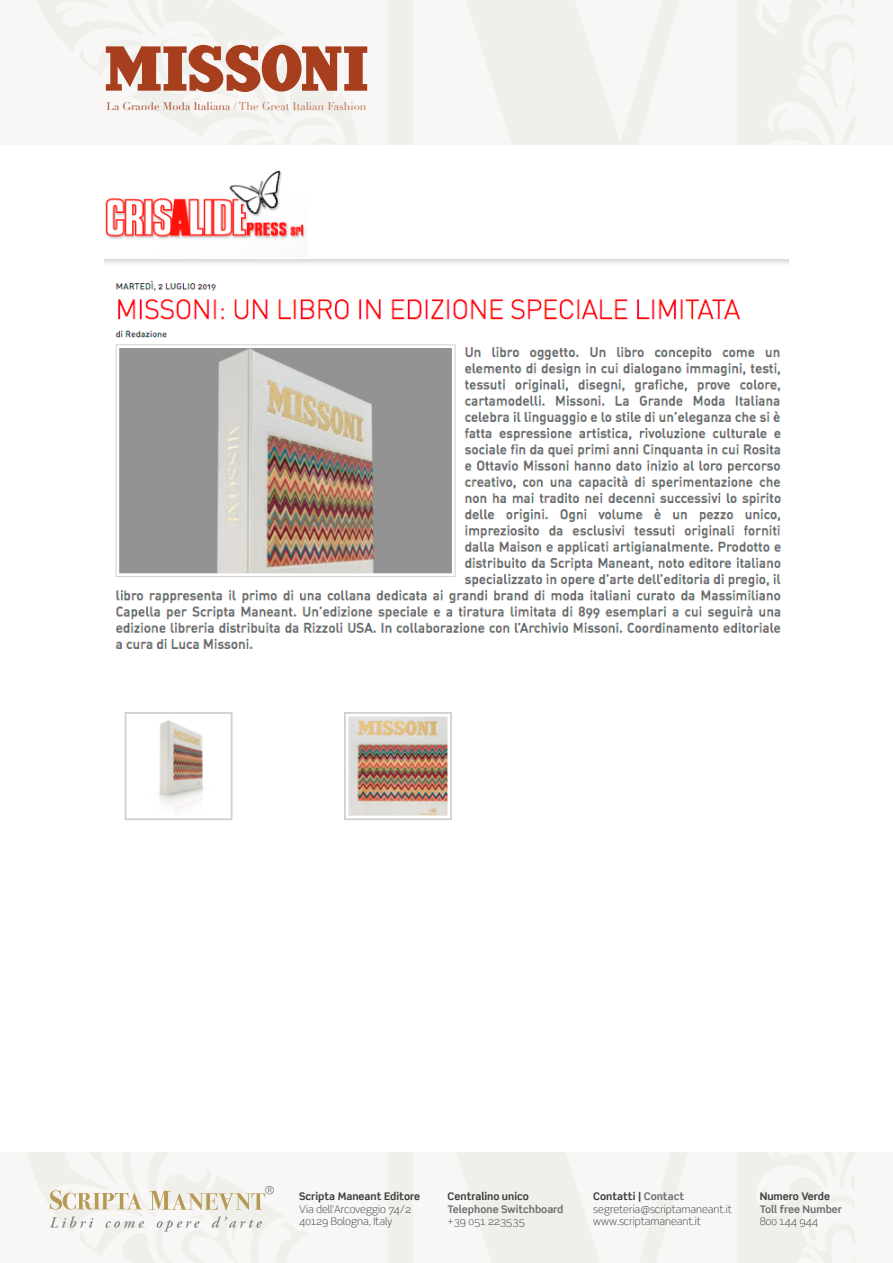
<style>
.page{position:relative;width:893px;height:1263px;background:#fff}
.page>*{position:absolute;margin:0;border:0;box-sizing:border-box;transform-origin:0 0}
.t1{font:10.95px "Didot";color:#c07551}
.t2{font:300 10.5px/12.6px "Scene";color:#3c3c3b}
.t3{font:700 10.5px "Scene";color:#3c3c3b}
.t4{font:700 10.5px "Scene";color:#706f6f}
.s1{color:#af512c}
.s2{font-weight:700}
.s3{font-weight:700;color:#706f6f}
</style>
<div class="page">
<svg style="left:367px;top:0;width:489px;height:145px;fill:#f8f7f5"></svg>
<svg style="left:36px;top:0;width:323px;height:145px;fill:#f8f7f5"></svg>
<svg style="left:388px;top:1152px;width:468px;height:111px;fill:#f8f7f5"></svg>
<svg style="left:27px;top:1152px;width:308px;height:111px"></svg>
<svg style="left:106px;top:45px;width:261px;height:51px"></svg>
<img style="left:105px;top:170px;width:200px;height:69px">
<img style="left:105px;top:260px;width:683px;height:560px">
<p class="t1" style="left:106px;top:100px;width:262px"><span class="s1">La Grande Moda Italiana /</span> The Great Italian Fashion</p>
<p class="t3" style="left:299px;top:1190px;width:122px">Scripta Maneant Editore</p>
<p class="t2" style="left:299px;top:1203px;width:113px">Via dell’Arcoveggio 74/2<br>40129 Bologna, Italy</p>
<p class="t3" style="left:447px;top:1190px;width:83px">Centralino unico</p>
<p class="t4" style="left:447px;top:1202px;width:118px">Telephone Switchboard</p>
<p class="t2" style="left:447px;top:1215px;width:79px">+39 051 223535</p>
<p class="t2" style="left:593px;top:1190px;width:140px"><span class="s2">Contatti |</span> <span class="s3">Contact </span>segreteria@scriptamaneant.it www.scriptamaneant.it</p>
<p class="t3" style="left:760px;top:1190px;width:72px">Numero Verde</p>
<p class="t4" style="left:760px;top:1202px;width:84px">Toll free Number</p>
<p class="t2" style="left:760px;top:1215px;width:60px">800 144 944</p>
</div>
